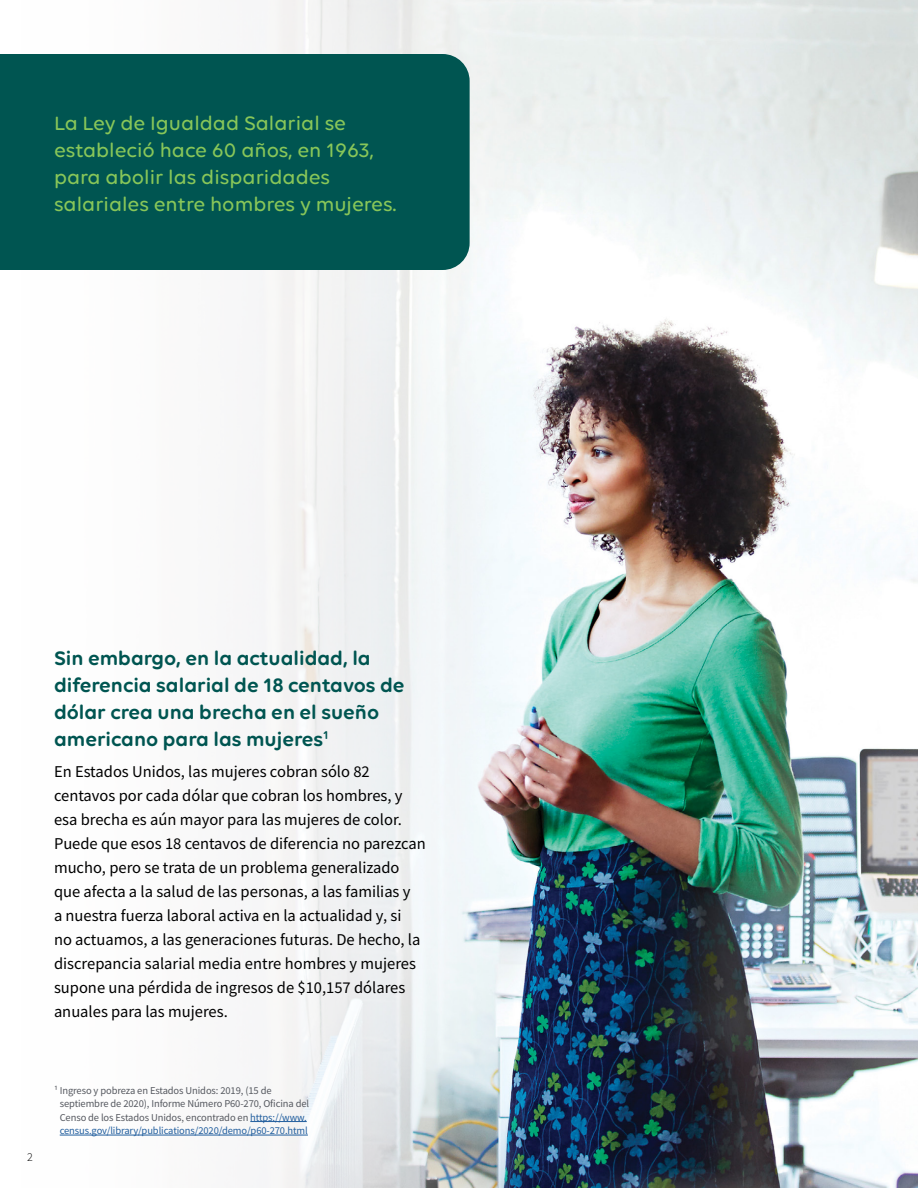
<style>
.page{position:relative;width:918px;height:1188px;background:#fff}
.page>*{position:absolute;margin:0;border:0;box-sizing:border-box;transform-origin:0 0}
.t1{font:600 21px/27px "Volte Rounded";color:#005551}
.t2{font:500 21px/27px "Volte Rounded";color:#88c659}
.t3{font:16.5px/24px "Source Sans Pro";color:#000}
.t4{font:300 12px "Source Sans Pro";color:#000}
.t5{font:10.5px/13.5px "Source Sans Pro";letter-spacing:-.01em;color:#55585f}
.s1{color:#215e9e}
</style>
<div class="page">
<img style="left:59px;top:0;width:859px;height:1188px">
<div style="left:0;top:54px;width:470px;height:216px;background:#005551"></div>
<hr style="left:250px;top:1121px;width:57px;height:1px;background:#215e9e">
<hr style="left:60px;top:1135px;width:248px;height:1px;background:#215e9e">
<p class="t2" style="left:54px;top:109px;width:344px">La Ley de Igualdad Salarial se estableció hace 60 años, en 1963, para abolir las disparidades salariales entre hombres y mujeres.</p>
<p class="t1" style="left:54px;top:644px;width:352px">Sin embargo, en la actualidad, la diferencia salarial de 18 centavos de dólar crea una brecha en el sueño americano para las mujeres<sup>1</sup></p>
<p class="t3" style="left:54px;top:759px;width:373px">En Estados Unidos, las mujeres cobran sólo 82 centavos por cada dólar que cobran los hombres, y esa brecha es aún mayor para las mujeres de color.<br>Puede que esos 18 centavos de diferencia no parezcan mucho, pero se trata de un problema generalizado que afecta a la salud de las personas, a las familias y<br>a nuestra fuerza laboral activa en la actualidad y, si<br>no actuamos, a las generaciones futuras. De hecho, la discrepancia salarial media entre hombres y mujeres supone una pérdida de ingresos de $10,157 dólares anuales para las mujeres.</p>
<p class="t4" style="left:27px;top:1150px;width:7px">2</p>
<p class="t5" style="left:60px;top:1083px;width:251px;text-indent:-6px">¹ Ingreso y pobreza en Estados Unidos: 2019, (15 de septiembre de 2020), Informe Número P60-270, Oficina del Censo de los Estados Unidos, encontrado en <span class="s1">https://www. census.gov/library/publications/2020/demo/p60-270.html</span></p>
</div>
